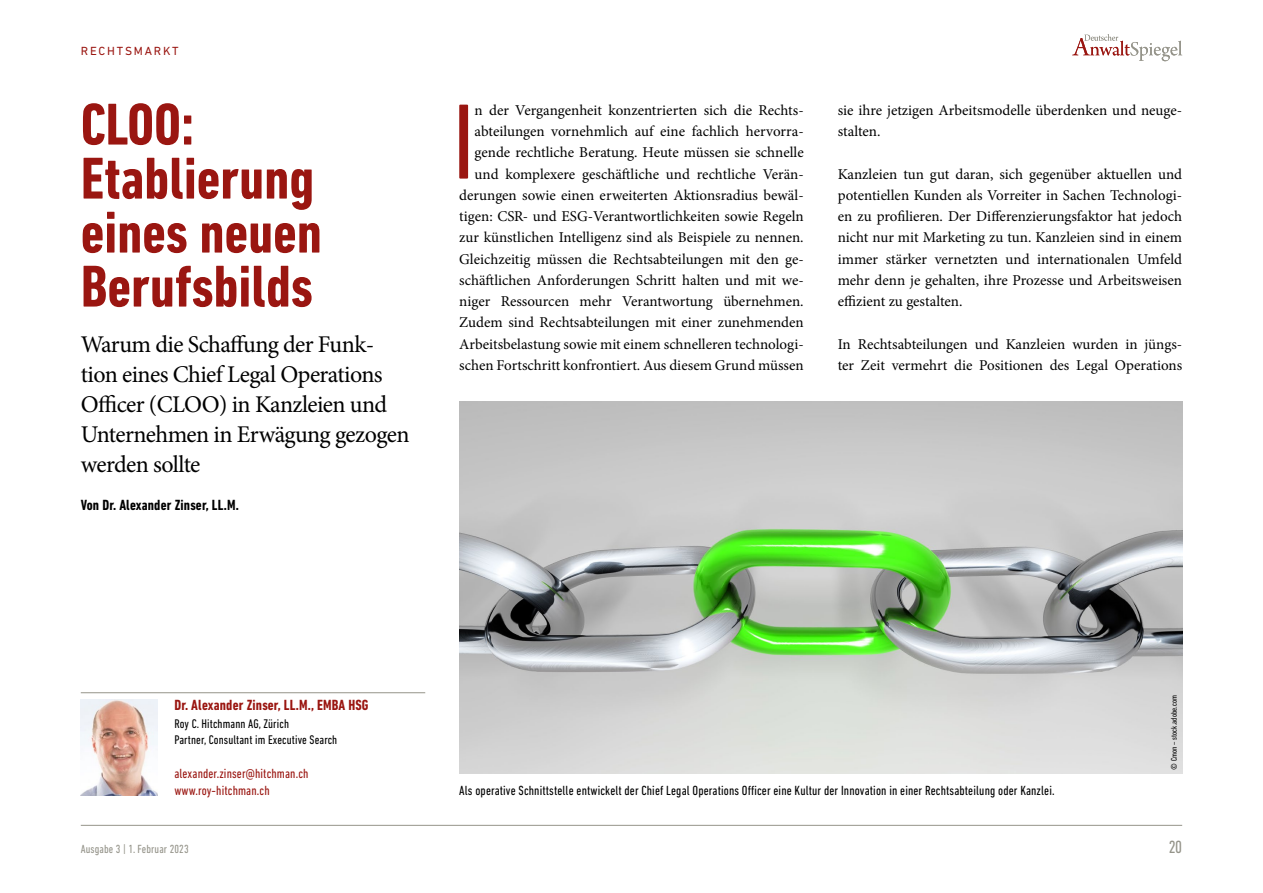
<style>
.page{position:relative;width:1263px;height:893px;background:#fff}
.page>*{position:absolute;margin:0;border:0;box-sizing:border-box;transform-origin:0 0}
.t1{font:condensed 108.75px "DIN Next LT Pro";color:#9a1611}
.t2{font:700 condensed 60px/54px "DIN Next LT Pro";color:#9a1611}
.t3{font:24px/30px "Minion Pro";letter-spacing:-.025em;color:#000}
.t4{font:condensed 18px "DIN Next LT Pro";color:#95948a}
.t5{font:15px/21.3px "Minion Pro";color:#000}
.t6{font:700 condensed 15px "DIN Next LT Pro";letter-spacing:.01em;color:#9a1611}
.t7{font:700 condensed 15px "DIN Next LT Pro";letter-spacing:.01em;color:#000}
.t8{font:condensed 13.5px "DIN Next LT Pro";letter-spacing:.01em;color:#000}
.t9{font:condensed 13.5px/17.2px "DIN Next LT Pro";letter-spacing:.01em;color:#9a1611}
.t10{font:condensed 12.75px/15.6px "DIN Next LT Pro";letter-spacing:.01em;color:#000}
.t11{font:condensed 12px "DIN Next LT Pro";letter-spacing:.01em;color:#95948a}
.t12{font:12px "DIN Next LT Pro";color:#9a1611}
.t13{font:condensed 8.25px "DIN Next LT Pro";letter-spacing:.01em;color:#000}
.s1{font-stretch:normal}
</style>
<div class="page">
<hr style="left:81px;top:825px;width:1101px;height:1px;background:#95948a">
<hr style="left:81px;top:692px;width:344px;height:1px;background:#95948a">
<img style="left:81px;top:700px;width:76px;height:95px">
<img style="left:459px;top:402px;width:723px;height:372px">
<svg style="left:1072px;top:34px;width:110px;height:27px"></svg>
<p class="t12" style="left:81px;top:44px;width:10px">RECHTSMA</p>
<p class="t12" style="left:154px;top:44px;width:18px">RKT</p>
<h2 class="t2" style="left:81px;top:97px;width:243px">CLOO:<br>Etablierung eines neuen<br>Berufsbilds</h2>
<h3 class="t3" style="left:81px;top:329px;width:330px">Warum die Schaffung der Funk&shy;tion eines Chief Legal Operations<br>Officer (CLOO) in Kanzleien und<br>Unternehmen in Erwägung gezogen werden sollte</h3>
<p class="t7" style="left:81px;top:496px;width:160px">Von Dr. Alexander Zinser, LL.M.</p>
<p class="t5" style="left:459px;top:99px;width:346px;text-align:right">n der Vergangenheit konzentrierten sich die Rechts&shy;abteilungen vornehmlich auf eine fachlich hervorra&shy;gende rechtliche Beratung. Heute müssen sie schnelle und komplexere geschäftliche und rechtliche Verän&shy;derungen sowie einen erweiterten Aktionsradius bewäl&shy;tigen: CSR- und ESG-Verantwortlichkeiten sowie Regeln zur künstlichen Intelligenz sind als Beispiele zu nennen.<br>Gleichzeitig müssen die Rechtsabteilungen mit den ge&shy;schäftlichen Anforderungen Schritt halten und mit we&shy;niger Ressourcen mehr Verantwortung übernehmen.<br>Zudem sind Rechtsabteilungen mit einer zunehmenden Arbeitsbelastung sowie mit einem schnelleren technologi&shy;schen Fortschritt konfrontiert. Aus diesem Grund müssen</p>
<p class="t5" style="left:838px;top:99px;width:346px">sie ihre jetzigen Arbeitsmodelle überdenken und neuge&shy;stalten.</p>
<h1 class="t1" style="left:453px;top:80px;width:23px">I</h1>
<p class="t5" style="left:838px;top:163px;width:346px;text-align:justify">Kanzleien tun gut daran, sich gegenüber aktuellen und potentiellen Kunden als Vorreiter in Sachen Technologi&shy;en zu profilieren. Der Differenzierungsfaktor hat jedoch nicht nur mit Marketing zu tun. Kanzleien sind in einem immer stärker vernetzten und internationalen Umfeld mehr denn je gehalten, ihre Prozesse und Arbeitsweisen effizient zu gestalten.</p>
<p class="t5" style="left:838px;top:333px;width:346px">In Rechtsabteilungen und Kanzleien wurden in jüngs&shy;ter Zeit vermehrt die Positionen des Legal Operations</p>
<p class="t6" style="left:174px;top:696px;width:196px">Dr. Alexander Zinser, LL.M., EMBA HSG</p>
<p class="t10" style="left:174px;top:716px;width:164px">Roy C. Hitchmann AG, Zürich<br>Partner, Consultant im Executive Search</p>
<p class="t9" style="left:174px;top:765px;width:136px">alexander.zinser@hitchman.ch www.roy-hitchman.ch</p>
<p class="t8" style="left:459px;top:783px;width:597px">Als operative Schnittstelle entwickelt der Chief Legal Operations Officer eine Kultur der Innovation in einer Rechtsabteilung oder Kanzlei.</p>
<p class="t13" style="left:1169px;top:770px;width:76px;rotate:-90deg"><span class="s1">©</span> Cmon – stock.adobe.com</p>
<p class="t11" style="left:81px;top:842px;width:109px">Ausgabe 3 | 1. Februar 2023</p>
<p class="t4" style="left:1169px;top:837px;width:15px">20</p>
</div>
